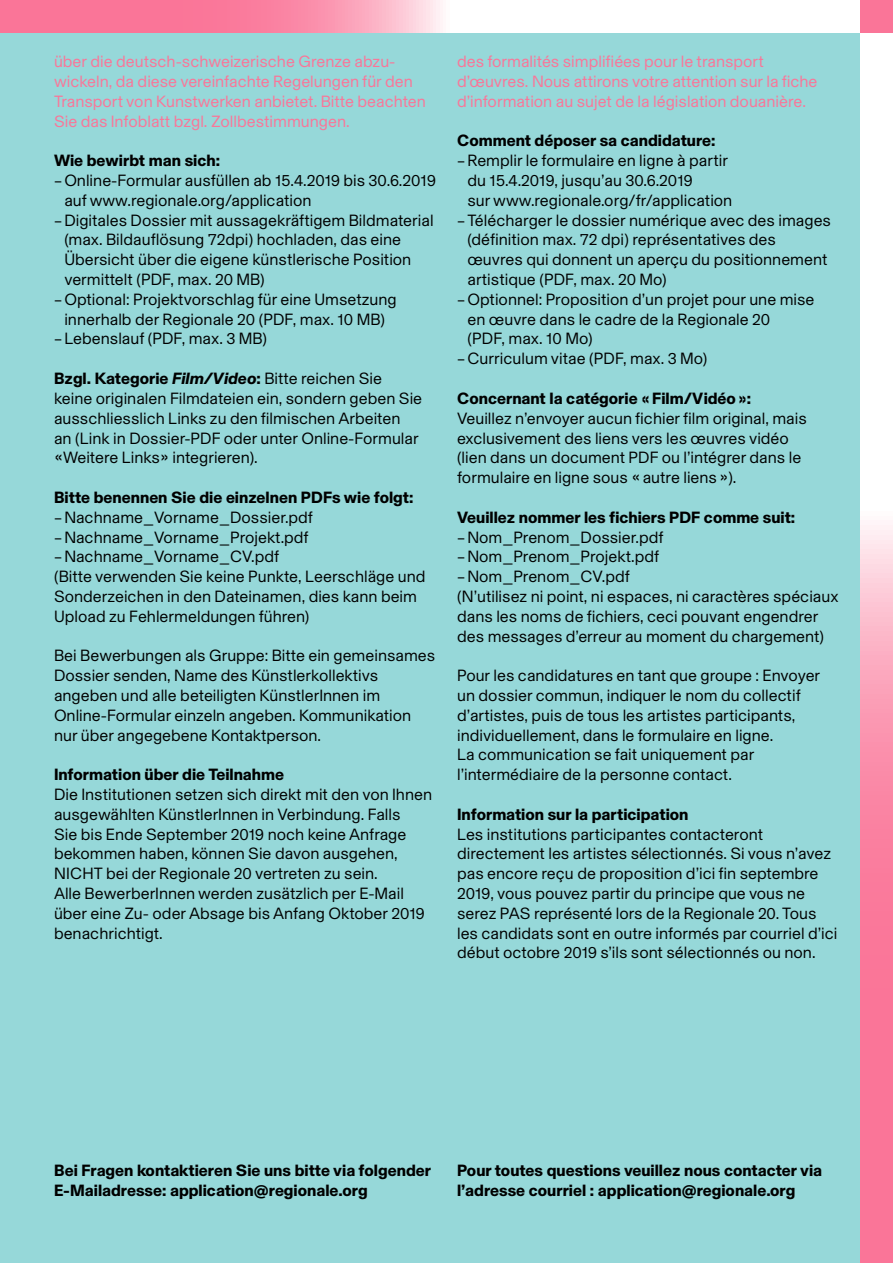
<style>
.page{position:relative;width:893px;height:1263px;background:#96d8d9}
.page>*{position:absolute;margin:0;border:0;box-sizing:border-box;transform-origin:0 0}
.t1{font:16.5px/19.8px "Basel";color:#000}
.t2{font:700 16.5px/19.8px "Basel";color:#000}
.t3{font:16.5px/19.8px "Basel";color:#fa7598}
.s1{font-weight:700}
.s2{font-weight:700;font-style:italic}
</style>
<div class="page">
<svg style="left:0;top:0;width:861px;height:32px"></svg>
<svg style="left:861px;top:32px;width:32px;height:1231px"></svg>
<div style="left:861px;top:0;width:32px;height:32px;background:#fa7598"></div>
<p class="t3" style="left:54px;top:50px;width:373px">über die deutsch-schweizerische Grenze abzu&shy;wickeln, da diese vereinfachte Regelungen für den Transport von Kunstwerken anbietet. Bitte beachten Sie das Infoblatt bzgl. Zollbestimmungen.</p>
<p class="t2" style="left:54px;top:150px;width:168px">Wie bewirbt man sich:</p>
<p class="t1" style="left:64px;top:169px;width:373px;text-indent:-10px">– Online-Formular ausfüllen ab 15.4.2019 bis 30.6.2019 auf www.regionale.org/application</p>
<p class="t1" style="left:64px;top:209px;width:371px;text-indent:-10px">– Digitales Dossier mit aussagekräftigem Bildmaterial (max. Bildauflösung 72dpi) hochladen, das eine Übersicht über die eigene künstlerische Position vermittelt (PDF, max. 20 MB)</p>
<p class="t1" style="left:54px;top:288px;width:344px;text-align:center">– Optional: Projektvorschlag für eine Umsetzung innerhalb der Regionale 20 (PDF, max. 10 MB)</p>
<p class="t1" style="left:54px;top:328px;width:214px">– Lebenslauf (PDF, max. 3 MB)</p>
<p class="t1" style="left:54px;top:367px;width:370px"><span class="s1">Bzgl. Kategorie</span> <span class="s2">Film/Video</span><span class="s1">:</span> Bitte reichen Sie keine originalen Filmdateien ein, sondern geben Sie ausschliesslich Links zu den filmischen Arbeiten an (Link in Dossier-PDF oder unter Online-Formular «Weitere Links» integrieren).</p>
<p class="t2" style="left:54px;top:486px;width:361px">Bitte benennen Sie die einzelnen PDFs wie folgt:</p>
<p class="t1" style="left:54px;top:506px;width:261px">– Nachname_Vorname_Dossier.pdf</p>
<p class="t1" style="left:54px;top:526px;width:256px">– Nachname_Vorname_Projekt.pdf</p>
<p class="t1" style="left:54px;top:545px;width:373px">– Nachname_Vorname_CV.pdf<br>(Bitte verwenden Sie keine Punkte, Leerschläge und Sonderzeichen in den Dateinamen, dies kann beim Upload zu Fehlermeldungen führen)</p>
<p class="t1" style="left:54px;top:644px;width:383px">Bei Bewerbungen als Gruppe: Bitte ein gemeinsames Dossier senden, Name des Künstlerkollektivs angeben und alle beteiligten KünstlerInnen im Online-Formular einzeln angeben. Kommunikation nur über angegebene Kontaktperson.</p>
<p class="t2" style="left:54px;top:763px;width:232px">Information über die Teilnahme</p>
<p class="t1" style="left:54px;top:783px;width:380px">Die Institutionen setzen sich direkt mit den von Ihnen ausgewählten KünstlerInnen in Verbindung. Falls<br>Sie bis Ende September 2019 noch keine Anfrage bekommen haben, können Sie davon ausgehen, NICHT bei der Regionale 20 vertreten zu sein.<br>Alle BewerberInnen werden zusätzlich per E-Mail über eine Zu- oder Absage bis Anfang Oktober 2019 benachrichtigt.</p>
<p class="t3" style="left:457px;top:50px;width:362px">des formalités simplifiées pour le transport d’œuvres. Nous attirons votre attention sur la fiche d’information au sujet de la législation douanière.</p>
<p class="t2" style="left:457px;top:130px;width:260px">Comment déposer sa candidature:</p>
<p class="t1" style="left:467px;top:149px;width:266px;text-indent:-10px">– Remplir le formulaire en ligne à partir du 15.4.2019, jusqu’au 30.6.2019<br>sur www.regionale.org/fr/application</p>
<p class="t1" style="left:467px;top:209px;width:365px;text-indent:-10px">– Télécharger le dossier numérique avec des images (définition max. 72 dpi) représentatives des œuvres qui donnent un aperçu du positionnement artistique (PDF, max. 20 Mo)</p>
<p class="t1" style="left:467px;top:288px;width:349px;text-indent:-10px">– Optionnel: Proposition d’un projet pour une mise en œuvre dans le cadre de la Regionale 20<br>(PDF, max. 10 Mo)</p>
<p class="t1" style="left:457px;top:347px;width:252px">– Curriculum vitae (PDF, max. 3 Mo)</p>
<p class="t2" style="left:457px;top:387px;width:295px">Concernant la catégorie « Film/Vidéo »:</p>
<p class="t1" style="left:457px;top:407px;width:351px">Veuillez n’envoyer aucun fichier film original, mais exclusivement des liens vers les œuvres vidéo (lien dans un document PDF ou l’intégrer dans le formulaire en ligne sous « autre liens »).</p>
<p class="t2" style="left:457px;top:506px;width:340px">Veuillez nommer les fichiers PDF comme suit:</p>
<p class="t1" style="left:457px;top:526px;width:208px">– Nom_Prenom_Dossier.pdf</p>
<p class="t1" style="left:457px;top:545px;width:204px">– Nom_Prenom_Projekt.pdf</p>
<p class="t1" style="left:457px;top:565px;width:383px">– Nom_Prenom_CV.pdf<br>(N’utilisez ni point, ni espaces, ni caractères spéciaux dans les noms de fichiers, ceci pouvant engendrer des messages d’erreur au moment du chargement)</p>
<p class="t1" style="left:457px;top:664px;width:365px">Pour les candidatures en tant que groupe : Envoyer un dossier commun, indiquer le nom du collectif d’artistes, puis de tous les artistes participants, individuellement, dans le formulaire en ligne.<br>La communication se fait uniquement par l’intermédiaire de la personne contact.</p>
<p class="t2" style="left:457px;top:803px;width:233px">Information sur la participation</p>
<p class="t1" style="left:457px;top:823px;width:382px">Les institutions participantes contacteront directement les artistes sélectionnés. Si vous n’avez pas encore reçu de proposition d’ici fin septembre 2019, vous pouvez partir du principe que vous ne serez PAS représenté lors de la Regionale 20. Tous les candidats sont en outre informés par courriel d’ici début octobre 2019 s’ils sont sélectionnés ou non.</p>
<p class="t2" style="left:54px;top:1159px;width:379px">Bei Fragen kontaktieren Sie uns bitte via folgender<br>E-Mailadresse: application@regionale.org</p>
<p class="t2" style="left:457px;top:1159px;width:366px">Pour toutes questions veuillez nous contacter via l’adresse courriel : application@regionale.org</p>
</div>
